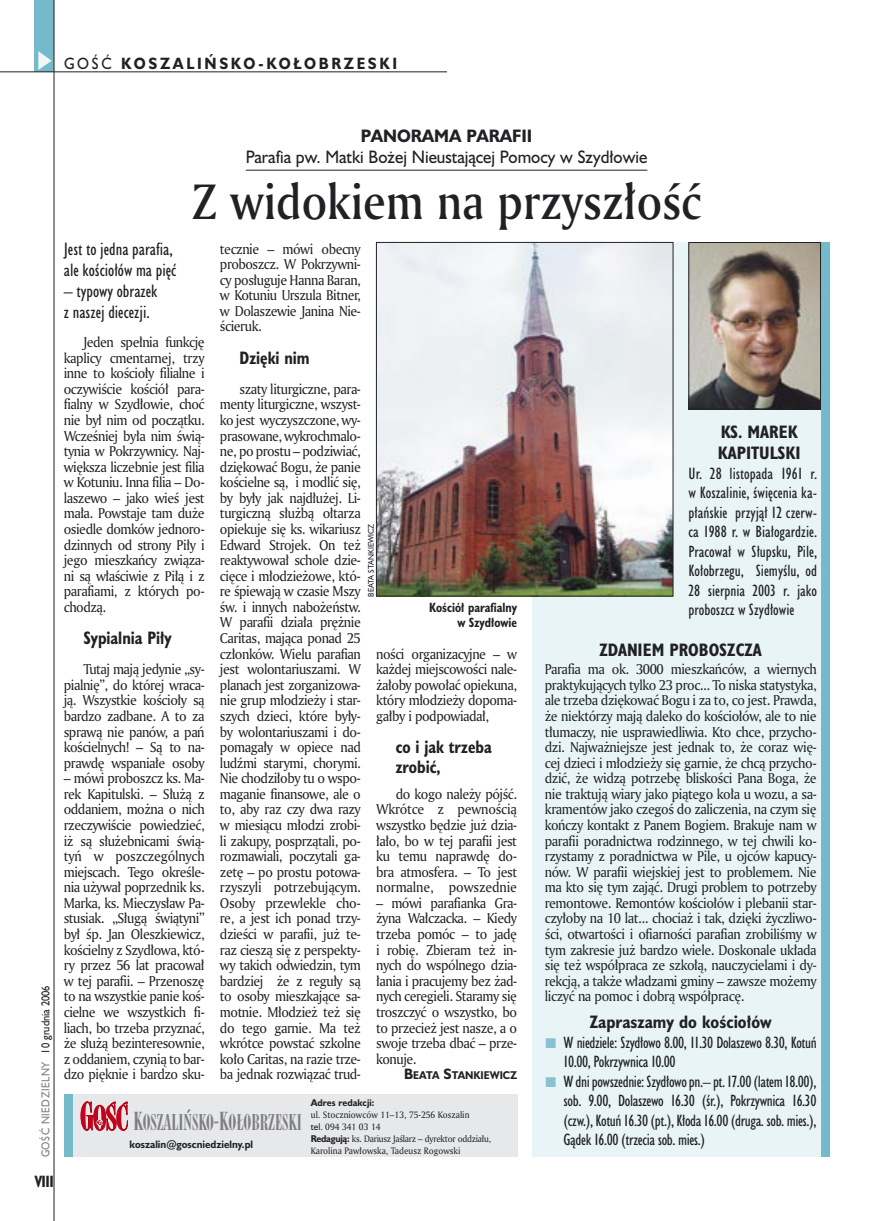
<style>
.page{position:relative;width:872px;height:1221px;background:#fff}
.page>*{position:absolute;margin:0;border:0;box-sizing:border-box;transform-origin:0 0}
._05a_tytyl_AmMd_32_pt{font:48px "Amerigo Md PL";color:#212125;scale:.9 1}
._05a_tytyl_AmMd_48_pt{font:21px "Modern 735 PL";color:#7f7f83;scale:.9 1}
._06-4_lead_lokal_HuCn_11_pt{font:16.5px/21px "Humanst 521 Cn PL";color:#212125}
._04-3_nadtytul_lokal{font:16.5px/21px "Humanst 521 PL";color:#212125;text-align:center;scale:.94 1}
._04-2_tytul_ramki{font:700 16.5px/21px "Humanst 521 Cn PL";color:#212125}
._04_srodtytul_HuCB_11_pt{font:700 16.5px/19.5px "Humanst 521 Cn PL";color:#212125;scale:.94 1}
._03-2_body_do_ramki{font:15px/19.5px "Humanst 521 Cn PL";letter-spacing:-.025em;color:#212125;text-align:justify}
._15a_temat_lewo{font:700 15px "Humanst 521 PL";letter-spacing:.2em;color:#212125;scale:.9 1}
._16_pagina_lewa{font:700 15px "Humanst 521 Cn PL";color:#212125;scale:.94 1}
._01_body_tekst{font:13.8px/15.6px "Amerigo PL";letter-spacing:-.035em;color:#212125;text-align:justify;scale:.94 1}
._03-4_body_liturgii{font:13.8px/15.6px "Amerigo PL";letter-spacing:-.03em;color:#212125;text-align:justify;scale:.94 1}
._09_podpis_zdjecia_HuCnB{font:700 12.3px/14.4px "Humanst 521 Cn PL";color:#212125;text-align:right;scale:.94 1}
._18a_data_lewa_GOSC{font:10.5px "Humanst 521 PL";letter-spacing:.05em;color:#7f7f83;scale:.9 1}
._18_data_lewa{font:10.5px "Humanst 521 PL";color:#212125;scale:.9 1}
._01_body_tekst-2{font:700 10.35px "Humanst 521 PL";color:#212125;scale:.9 1}
._20a_stopka_adres{font:700 9.9px "Humanst 521 PL";color:#212125;scale:.94 1}
._20b_stopka_dzial{font:9px "Amerigo PL";color:#212125;scale:.94 1}
._20b_stopka_dzial-2{font:9px "Amerigo PL";letter-spacing:-.03em;color:#212125;scale:.94 1}
._20b_stopka_dzial-3{font:700 9px "Humanst 521 PL";color:#212125;scale:.94 1}
._09a_autor_zdjecia_Hu_5_pt{font:7.5px "Humanst 521 PL";color:#212125;scale:.94 1}
.s1{font-weight:400}
.s2{font-weight:700}
.s3{font-size:13.8px}
.s4{font-size:24px}
.s5{font-family:"Humanst 521 PL"}
.s6{font-family:"Humanst 521 PL";font-weight:700}
</style>
<div class="page">
<div style="left:532px;top:242px;width:296px;height:914px;background:#e9f4f6"></div>
<div style="left:821px;top:242px;width:8px;height:914px;background:#75baca"></div>
<hr style="left:246px;top:170px;width:401px;height:1px;background:#212125">
<div style="left:64px;top:1094px;width:453px;height:62px;background:#e7e8e9"></div>
<div style="left:64px;top:1094px;width:8px;height:62px;background:#75baca"></div>
<svg style="left:81px;top:1101px;width:47px;height:29px"></svg>
<div style="left:35px;top:0;width:19px;height:72px;background:#75baca"></div>
<svg style="left:38px;top:51px;width:14px;height:19px"></svg>
<hr style="left:54px;top:0;width:1px;height:1220px;background:#212125">
<hr style="left:0;top:72px;width:447px;height:1px;background:#212125">
<img style="left:690px;top:244px;width:128px;height:163px">
<div style="left:688px;top:242px;width:132px;height:167px;border:1px solid #212125"></div>
<img style="left:378px;top:244px;width:293px;height:350px">
<div style="left:376px;top:242px;width:297px;height:354px;border:1px solid #212125"></div>
<p class="_15a_temat_lewo" style="left:64px;top:53px;width:372px"><span class="s1">GOŚĆ</span> KOSZALIŃSKO-KOŁOBRZESKI</p>
<p class="_18_data_lewa" style="left:38px;top:1053px;width:77px;rotate:-90deg">10 grudnia 2006</p>
<p class="_18a_data_lewa_GOSC" style="left:38px;top:1157px;width:108px;rotate:-90deg">GOŚĆ NIEDZIELNY</p>
<p class="_16_pagina_lewa" style="left:35px;top:1170px;width:22px">VIII</p>
<p class="_04-3_nadtytul_lokal" style="left:246px;top:125px;width:429px"><span class="s2">PANORAMA PARAFII<br></span>Parafia pw. Matki Bożej Nieustającej Pomocy w Szydłowie</p>
<p class="_05a_tytyl_AmMd_32_pt" style="left:192px;top:170px;width:568px">Z widokiem na przyszłość</p>
<p class="_06-4_lead_lokal_HuCn_11_pt" style="left:64px;top:239px;width:114px">Jest to jedna parafia, ale kościołów ma pięć</p>
<p class="_06-4_lead_lokal_HuCn_11_pt" style="left:64px;top:281px;width:95px">– typowy obrazek z naszej diecezji.</p>
<p class="_01_body_tekst" style="left:64px;top:334px;width:151px;text-indent:20px">Jeden spełnia funkcję kaplicy cmentarnej, trzy inne to kościoły filialne i oczywiście kościół para&shy;fialny w Szydłowie, choć nie był nim od początku.<br>Wcześniej była nim świą&shy;tynia w Pokrzywnicy. Naj&shy;większa liczebnie jest filia w Kotuniu. Inna filia – Do&shy;laszewo – jako wieś jest mała. Powstaje tam duże osiedle domków jednoro&shy;dzinnych od strony Piły i jego mieszkańcy związa&shy;ni są właściwie z Piłą i z parafiami, z których po&shy;chodzą.</p>
<p class="_04_srodtytul_HuCB_11_pt" style="left:83px;top:627px;width:95px">Sypialnia Piły</p>
<p class="_01_body_tekst" style="left:64px;top:661px;width:151px;text-indent:20px">Tutaj mają jedynie „sy&shy;pialnię”, do której wraca&shy;ją. Wszystkie kościoły są bardzo zadbane. A to za sprawą nie panów, a pań kościelnych! – Są to na&shy;prawdę wspaniałe osoby</p>
<p class="_01_body_tekst" style="left:64px;top:770px;width:151px">– mówi proboszcz ks. Ma&shy;rek Kapitulski. – Służą z oddaniem, można o nich rzeczywiście powiedzieć, iż są służebnicami świą&shy;tyń w poszczególnych miejscach. Tego określe&shy;nia używał poprzednik ks.<br>Marka, ks. Mieczysław Pa&shy;stusiak. „Sługą świątyni” był śp. Jan Oleszkiewicz, kościelny z Szydłowa, któ&shy;ry przez 56 lat pracował w tej parafii. – Przenoszę to na wszystkie panie koś&shy;cielne we wszystkich fi&shy;liach, bo trzeba przyznać, że służą bezinteresownie, z oddaniem, czynią to bar&shy;dzo pięknie i bardzo sku-</p>
<p class="_01_body_tekst" style="left:220px;top:240px;width:151px">tecznie – mówi obecny proboszcz. W Pokrzywni&shy;cy posługuje Hanna Baran, w Kotuniu Urszula Bitner, w Dolaszewie Janina Nie&shy;ścieruk.</p>
<p class="_04_srodtytul_HuCB_11_pt" style="left:239px;top:347px;width:76px">Dzięki nim</p>
<p class="_01_body_tekst" style="left:220px;top:380px;width:151px;text-indent:20px">szaty liturgiczne, para&shy;menty liturgiczne, wszyst&shy;ko jest wyczyszczone, wy&shy;prasowane, wykrochmalo&shy;ne, po prostu – podziwiać, dziękować Bogu, że panie kościelne są, i modlić się, by były jak najdłużej. Li&shy;turgiczną służbą ołtarza opiekuje się ks. wikariusz Edward Strojek. On też reaktywował schole dzie&shy;cięce i młodzieżowe, któ&shy;re śpiewają w czasie Mszy św. i innych nabożeństw.<br>W parafii działa prężnie Caritas, mająca ponad 25 członków. Wielu parafian jest wolontariuszami. W planach jest zorganizowa&shy;nie grup młodzieży i star&shy;szych dzieci, które były&shy;by wolontariuszami i do&shy;pomagały w opiece nad ludźmi starymi, chorymi.<br>Nie chodziłoby tu o wspo&shy;maganie finansowe, ale o to, aby raz czy dwa razy w miesiącu młodzi zrobi&shy;li zakupy, posprzątali, po&shy;rozmawiali, poczytali ga&shy;zetę – po prostu potowa&shy;rzyszyli potrzebującym.<br>Osoby przewlekle cho&shy;re, a jest ich ponad trzy&shy;dzieści w parafii, już te&shy;raz cieszą się z perspekty&shy;wy takich odwiedzin, tym bardziej że z reguły są to osoby mieszkające sa&shy;motnie. Młodzież też się do tego garnie. Ma też wkrótce powstać szkolne koło Caritas, na razie trze&shy;ba jednak rozwiązać trud-</p>
<p class="_09a_autor_zdjecia_Hu_5_pt" style="left:366px;top:597px;width:79px;rotate:-90deg">BEATA STANKIEWICZ</p>
<p class="_09_podpis_zdjecia_HuCnB" style="left:429px;top:600px;width:95px">Kościół parafialny w Szydłowie</p>
<p class="_01_body_tekst" style="left:376px;top:645px;width:151px">ności organizacyjne – w każdej miejscowości nale&shy;żałoby powołać opiekuna, który młodzieży dopoma&shy;gałby i podpowiadał,</p>
<p class="_04_srodtytul_HuCB_11_pt" style="left:396px;top:736px;width:104px">co i jak trzeba zrobić,</p>
<p class="_01_body_tekst" style="left:376px;top:785px;width:151px;text-indent:20px">do kogo należy pójść.<br>Wkrótce z pewnością wszystko będzie już dzia&shy;łało, bo w tej parafii jest ku temu naprawdę do&shy;bra atmosfera. – To jest normalne, powszednie</p>
<p class="_01_body_tekst" style="left:376px;top:894px;width:151px">– mówi parafianka Gra&shy;żyna Wałczacka. – Kiedy trzeba pomóc – to jadę i robię. Zbieram też in&shy;nych do wspólnego dzia&shy;łania i pracujemy bez żad&shy;nych ceregieli. Staramy się troszczyć o wszystko, bo to przecież jest nasze, a o swoje trzeba dbać – prze&shy;konuje.</p>
<p class="_01_body_tekst-2" style="left:404px;top:1068px;width:127px"><span class="s3">B</span>EATA <span class="s3">S</span>TANKIEWICZ</p>
<p class="_05a_tytyl_AmMd_48_pt" style="left:133px;top:1109px;width:189px"><span class="s4">K</span>OSZALIŃSKO-<span class="s4">K</span>OŁOBRZESKI</p>
<p class="_20a_stopka_adres" style="left:129px;top:1136px;width:133px">koszalin@goscniedzielny.pl</p>
<p class="_20b_stopka_dzial-3" style="left:311px;top:1096px;width:69px">Adres redakcji:</p>
<p class="_20b_stopka_dzial" style="left:311px;top:1108px;width:170px">ul. Stoczniowców 11–13, 75-256 Koszalin</p>
<p class="_20b_stopka_dzial" style="left:311px;top:1120px;width:76px"><span class="s5">tel.</span> 094 341 03 14</p>
<p class="_20b_stopka_dzial-2" style="left:311px;top:1132px;width:193px"><span class="s6">Redagują:</span> ks. Dariusz Jaślarz – dyrektor oddziału,</p>
<p class="_20b_stopka_dzial" style="left:311px;top:1144px;width:161px">Karolina Pawłowska, Tadeusz Rogowski</p>
<p class="_04-2_tytul_ramki" style="left:717px;top:421px;width:84px">KS. MAREK<br>KAPITULSKI</p>
<p class="_03-2_body_do_ramki" style="left:688px;top:463px;width:130px">Ur. 28 listopada 1961 r. w Koszalinie, święcenia ka&shy;płańskie przyjął 12 czerw&shy;ca 1988 r. w Białogardzie.<br>Pracował w Słupsku, Pile, Kołobrzegu, Siemyślu, od 28 sierpnia 2003 r. jako proboszcz w Szydłowie</p>
<p class="_04-2_tytul_ramki" style="left:599px;top:639px;width:164px">ZDANIEM PROBOSZCZA</p>
<p class="_03-4_body_liturgii" style="left:545px;top:661px;width:291px">Parafia ma ok. 3000 mieszkańców, a wiernych praktykujących tylko 23 proc... To niska statystyka, ale trzeba dziękować Bogu i za to, co jest. Prawda, że niektórzy mają daleko do kościołów, ale to nie tłumaczy, nie usprawiedliwia. Kto chce, przycho&shy;dzi. Najważniejsze jest jednak to, że coraz wię&shy;cej dzieci i młodzieży się garnie, że chcą przycho&shy;dzić, że widzą potrzebę bliskości Pana Boga, że nie traktują wiary jako piątego koła u wozu, a sa&shy;kramentów jako czegoś do zaliczenia, na czym się kończy kontakt z Panem Bogiem. Brakuje nam w parafii poradnictwa rodzinnego, w tej chwili ko&shy;rzystamy z poradnictwa w Pile, u ojców kapucy&shy;nów. W parafii wiejskiej jest to problemem. Nie ma kto się tym zająć. Drugi problem to potrzeby remontowe. Remontów kościołów i plebanii star&shy;czyłoby na 10 lat... chociaż i tak, dzięki życzliwo&shy;ści, otwartości i ofiarności parafian zrobiliśmy w tym zakresie już bardzo wiele. Doskonale układa się też współpraca ze szkołą, nauczycielami i dy&shy;rekcją, a także władzami gminy – zawsze możemy liczyć na pomoc i dobrą współpracę.</p>
<p class="_04-2_tytul_ramki" style="left:590px;top:1011px;width:183px">Zapraszamy do kościołów</p>
<p class="_03-2_body_do_ramki" style="left:563px;top:1032px;width:254px">W niedziele: Szydłowo 8.00, 11.30 Dolaszewo 8.30, Kotuń<br>10.00, Pokrzywnica 10.00</p>
<p class="_03-2_body_do_ramki" style="left:563px;top:1071px;width:255px">W dni powszednie: Szydłowo pn.– pt. 17.00 (latem 18.00), sob. 9.00, Dolaszewo 16.30 (śr.), Pokrzywnica 16.30 (czw.), Kotuń 16.30 (pt.), Kłoda 16.00 (druga. sob. mies.), Gądek 16.00 (trzecia sob. mies.)</p>
</div>
